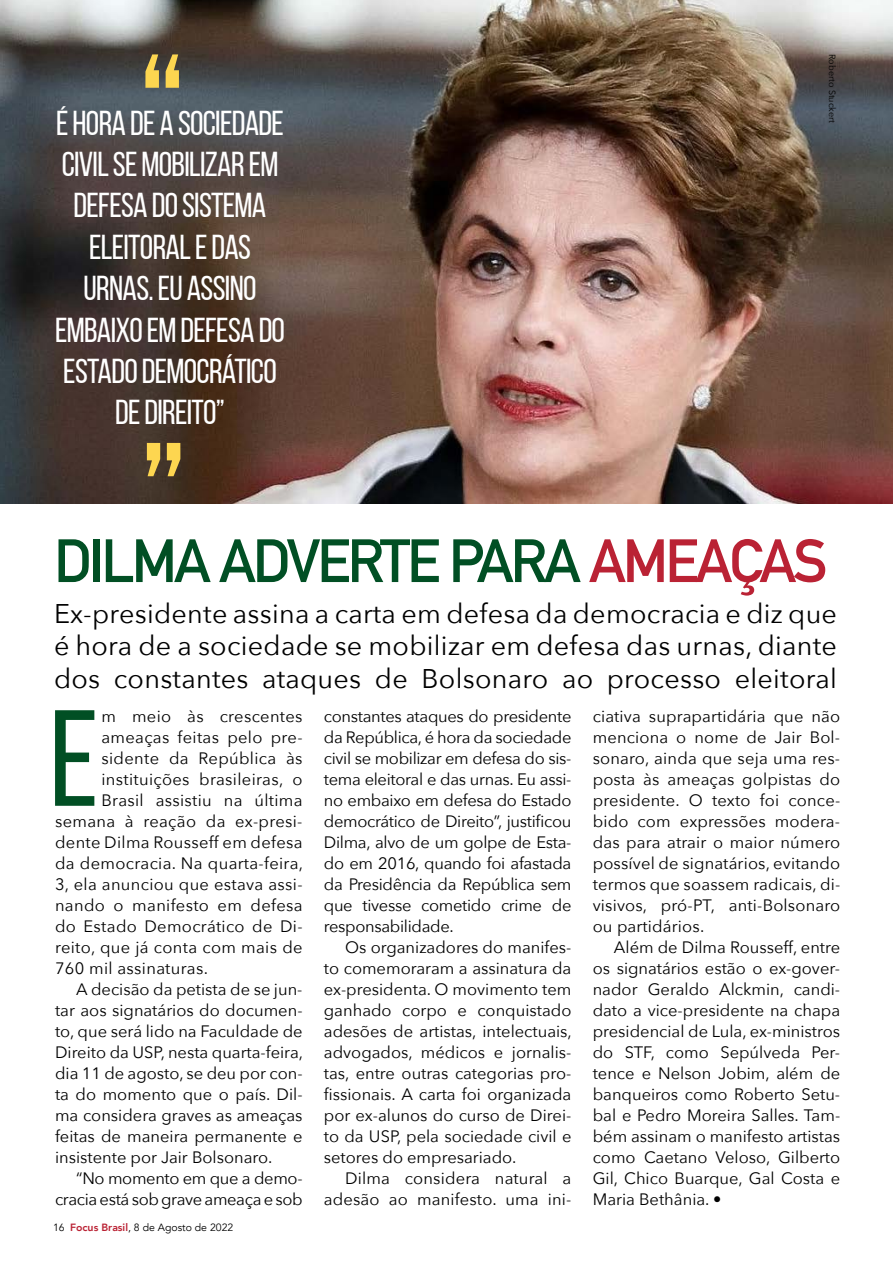
<style>
.page{position:relative;width:893px;height:1263px;background:#fff}
.page>*{position:absolute;margin:0;border:0;box-sizing:border-box;transform-origin:0 0}
.t1{font:180px "Bebas Neue";color:#fdd650}
.t2{font:136.5px "Bebas Neue";color:#014f24}
.t3{font:700 60px "DIN Alternate";letter-spacing:-.05em;color:#014f24}
.t4{font:34.5px/41.4px "Bebas Neue";letter-spacing:-.02em;color:#fff;text-align:center}
.t5{font:27px/32.4px "Avenir Next";letter-spacing:.01em;color:#000;text-align:justify}
.t6{font:16.5px/21px "Avenir Next";color:#000;text-align:justify}
.t7{font:16.5px "Avenir Next";letter-spacing:.02em;color:#000}
.t8{font:16.5px "Avenir Next";letter-spacing:-.02em;color:#000}
.t9{font:10.5px "Avenir";color:#000}
.t10{font:9px "Avenir Next";color:#000}
.s1{color:#ba2234}
.s2{font-weight:800;color:#ba2234}
</style>
<div class="page">
<img style="left:0;top:0;width:893px;height:504px">
<h1 class="t1" style="left:138px;top:21px;width:50px">“</h1>
<h3 class="t4" style="left:55px;top:102px;width:232px">É HORA DE A SOCIEDADE<br>CIVIL SE MOBILIZAR EM<br>DEFESA DO SISTEMA<br>ELEITORAL E DAS<br>URNAS.EU ASSINO<br>EMBAIXO EM DEFESA DO<br>ESTADO DEMOCRÁTICO<br>DE DIREITO”</h3>
<h1 class="t1" style="left:140px;top:409px;width:50px">”</h1>
<p class="t10" style="left:840px;top:54px;width:70px;rotate:90deg">Roberto Stuckert</p>
<h3 class="t3" style="left:54px;top:515px;width:775px">DILMA ADVERTE PARA <span class="s1">AMEAÇAS</span></h3>
<h3 class="t5" style="left:54px;top:596px;width:785px">Ex-presidente assina a carta em defesa da democracia e diz que é hora de a sociedade se mobilizar em defesa das urnas, diante dos constantes ataques de Bolsonaro ao processo eleitoral</h3>
<h2 class="t2" style="left:50px;top:685px;width:51px">E</h2>
<p class="t7" style="left:101px;top:702px;width:203px">m meio às crescentes</p>
<p class="t6" style="left:324px;top:705px;width:249px">constantes ataques do presidente da República, é hora da sociedade civil se mobilizar em defesa do sis&shy;tema eleitoral e das urnas. Eu assi&shy;no embaixo em defesa do Estado democrático de Direito”, justificou Dilma, alvo de um golpe de Esta&shy;do em 2016, quando foi afastada da Presidência da República sem que tivesse cometido crime de responsabilidade.</p>
<p class="t6" style="left:324px;top:936px;width:250px;text-indent:21px">Os organizadores do manifes&shy;to comemoraram a assinatura da ex-presidenta. O movimento tem ganhado corpo e conquistado adesões de artistas, intelectuais, advogados, médicos e jornalis&shy;tas, entre outras categorias pro&shy;fissionais. A carta foi organizada por ex-alunos do curso de Direi&shy;to da USP, pela sociedade civil e setores do empresariado.</p>
<p class="t6" style="left:324px;top:1167px;width:249px;text-align:right">Dilma considera natural a adesão ao manifesto. uma ini-</p>
<p class="t6" style="left:593px;top:705px;width:249px">ciativa suprapartidária que não menciona o nome de Jair Bol&shy;sonaro, ainda que seja uma res&shy;posta às ameaças golpistas do presidente. O texto foi conce&shy;bido com expressões modera&shy;das para atrair o maior número possível de signatários, evitando termos que soassem radicais, di&shy;visivos, pró-PT, anti-Bolsonaro ou partidários.</p>
<p class="t6" style="left:593px;top:936px;width:249px;text-indent:21px">Além de Dilma Rousseff, entre os signatários estão o ex-gover&shy;nador Geraldo Alckmin, candi&shy;dato a vice-presidente na chapa presidencial de Lula, ex-ministros do STF, como Sepúlveda Per&shy;tence e Nelson Jobim, além de banqueiros como Roberto Setu&shy;bal e Pedro Moreira Salles. Tam&shy;bém assinam o manifesto artistas como Caetano Veloso, Gilberto Gil, Chico Buarque, Gal Costa e Maria Bethânia. •</p>
<p class="t7" style="left:101px;top:723px;width:203px">ameaças feitas pelo pre-</p>
<p class="t7" style="left:101px;top:744px;width:203px">sidente da República às</p>
<p class="t7" style="left:101px;top:765px;width:203px">instituições brasileiras, o</p>
<p class="t7" style="left:101px;top:786px;width:203px">Brasil assistiu na última</p>
<p class="t7" style="left:55px;top:807px;width:249px">semana à reação da ex-presi-</p>
<p class="t7" style="left:55px;top:828px;width:249px">dente Dilma Rousseff em defesa</p>
<p class="t7" style="left:55px;top:849px;width:250px">da democracia. Na quarta-feira,</p>
<p class="t7" style="left:55px;top:870px;width:249px">3, ela anunciou que estava assi-</p>
<p class="t7" style="left:55px;top:891px;width:249px">nando o manifesto em defesa</p>
<p class="t7" style="left:55px;top:912px;width:249px">do Estado Democrático de Di-</p>
<p class="t7" style="left:55px;top:933px;width:249px">reito, que já conta com mais de</p>
<p class="t7" style="left:55px;top:954px;width:154px">760 mil assinaturas.</p>
<p class="t6" style="left:76px;top:978px;width:228px">A decisão da petista de se jun-</p>
<p class="t6" style="left:55px;top:999px;width:249px">tar aos signatários do documen-</p>
<p class="t6" style="left:55px;top:1020px;width:249px">to, que será lido na Faculdade de</p>
<p class="t6" style="left:55px;top:1041px;width:250px">Direito da USP, nesta quarta-feira,</p>
<p class="t6" style="left:55px;top:1062px;width:249px">dia 11 de agosto, se deu por con-</p>
<p class="t6" style="left:55px;top:1083px;width:249px">ta do momento que o país. Dil-</p>
<p class="t6" style="left:55px;top:1104px;width:249px">ma considera graves as ameaças</p>
<p class="t6" style="left:55px;top:1125px;width:249px">feitas de maneira permanente e</p>
<p class="t6" style="left:55px;top:1146px;width:219px">insistente por Jair Bolsonaro.</p>
<p class="t8" style="left:76px;top:1164px;width:228px">“No momento em que a demo-</p>
<p class="t8" style="left:55px;top:1185px;width:249px">cracia está sob grave ameaça e sob</p>
<p class="t9" style="left:53px;top:1221px;width:182px">16 <span class="s2">Focus Brasil</span>, 8 de Agosto de 2022</p>
</div>
